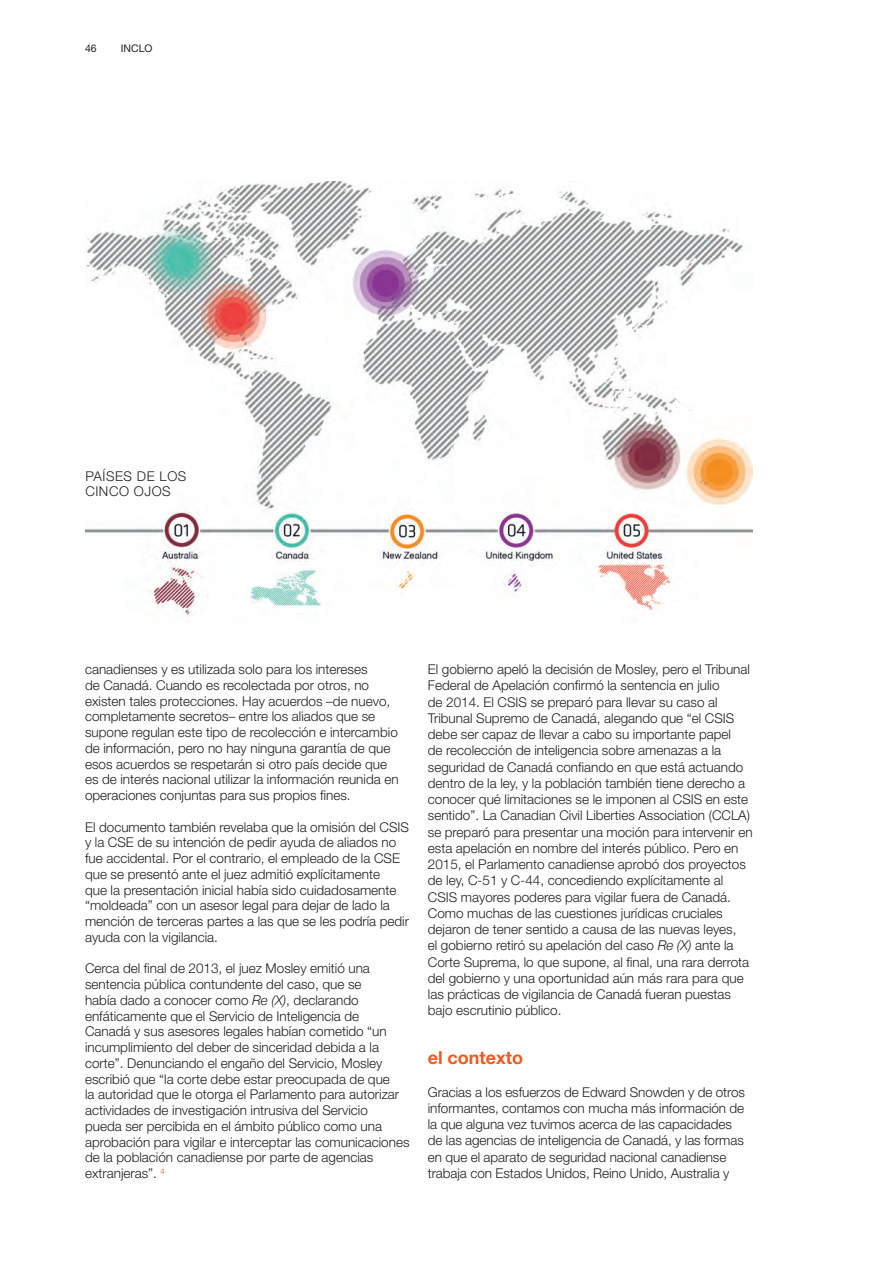
<style>
.page{position:relative;width:893px;height:1263px;background:#fff}
.page>*{position:absolute;margin:0;border:0;box-sizing:border-box;transform-origin:0 0}
.TEXTO_CORRIDO_OK{font:700 18px "Helvetica Neue";color:#f15921}
.TEXTO_CORRIDO_OK-2{font:300 13.5px/15.8px "Helvetica Neue";color:#231f20}
.NEW_epigrafde{font:300 13.5px/15px "Helvetica Neue";letter-spacing:.04em;color:#231f20}
.t1{font:10.5px "Helvetica Neue";color:#231f20}
.s1{font-style:italic}
</style>
<div class="page">
<img style="left:85px;top:181px;width:668px;height:436px">
<p class="t1" style="left:85px;top:42px;width:13px">46</p>
<p class="t1" style="left:121px;top:42px;width:33px">INCLO</p>
<p class="NEW_epigrafde" style="left:85px;top:468px;width:103px">PAÍSES DE LOS<br>CINCO OJOS</p>
<p class="TEXTO_CORRIDO_OK-2" style="left:85px;top:661px;width:315px">canadienses y es utilizada solo para los intereses<br>de Canadá. Cuando es recolectada por otros, no existen tales protecciones. Hay acuerdos –de nuevo, completamente secretos– entre los aliados que se supone regulan este tipo de recolección e intercambio de información, pero no hay ninguna garantía de que esos acuerdos se respetarán si otro país decide que es de interés nacional utilizar la información reunida en operaciones conjuntas para sus propios fines.</p>
<p class="TEXTO_CORRIDO_OK-2" style="left:85px;top:818px;width:326px">El documento también revelaba que la omisión del CSIS y la CSE de su intención de pedir ayuda de aliados no fue accidental. Por el contrario, el empleado de la CSE que se presentó ante el juez admitió explícitamente<br>que la presentación inicial había sido cuidadosamente “moldeada” con un asesor legal para dejar de lado la mención de terceras partes a las que se les podría pedir ayuda con la vigilancia.</p>
<p class="TEXTO_CORRIDO_OK-2" style="left:85px;top:960px;width:326px">Cerca del final de 2013, el juez Mosley emitió una sentencia pública contundente del caso, que se<br>había dado a conocer como <span class="s1">Re (X)</span>, declarando enfáticamente que el Servicio de Inteligencia de<br>Canadá y sus asesores legales habían cometido “un incumplimiento del deber de sinceridad debida a la corte”. Denunciando el engaño del Servicio, Mosley escribió que “la corte debe estar preocupada de que<br>la autoridad que le otorga el Parlamento para autorizar actividades de investigación intrusiva del Servicio<br>pueda ser percibida en el ámbito público como una aprobación para vigilar e interceptar las comunicaciones de la población canadiense por parte de agencias extranjeras”. <sup>4</sup></p>
<p class="TEXTO_CORRIDO_OK-2" style="left:428px;top:661px;width:326px;line-height:16.2px">El gobierno apeló la decisión de Mosley, pero el Tribunal Federal de Apelación confirmó la sentencia en julio<br>de 2014. El CSIS se preparó para llevar su caso al Tribunal Supremo de Canadá, alegando que “el CSIS debe ser capaz de llevar a cabo su importante papel<br>de recolección de inteligencia sobre amenazas a la seguridad de Canadá confiando en que está actuando dentro de la ley, y la población también tiene derecho a conocer qué limitaciones se le imponen al CSIS en este sentido”. La Canadian Civil Liberties Association (CCLA) se preparó para presentar una moción para intervenir en esta apelación en nombre del interés público. Pero en 2015, el Parlamento canadiense aprobó dos proyectos de ley, C-51 y C-44, concediendo explícitamente al CSIS mayores poderes para vigilar fuera de Canadá.<br>Como muchas de las cuestiones jurídicas cruciales dejaron de tener sentido a causa de las nuevas leyes,<br>el gobierno retiró su apelación del caso <span class="s1">Re (X)</span> ante la Corte Suprema, lo que supone, al final, una rara derrota del gobierno y una oportunidad aún más rara para que las prácticas de vigilancia de Canadá fueran puestas bajo escrutinio público.</p>
<p class="TEXTO_CORRIDO_OK" style="left:428px;top:1046px;width:97px">el contexto</p>
<p class="TEXTO_CORRIDO_OK-2" style="left:428px;top:1083px;width:319px;line-height:16.2px">Gracias a los esfuerzos de Edward Snowden y de otros informantes, contamos con mucha más información de la que alguna vez tuvimos acerca de las capacidades de las agencias de inteligencia de Canadá, y las formas en que el aparato de seguridad nacional canadiense trabaja con Estados Unidos, Reino Unido, Australia y</p>
</div>
